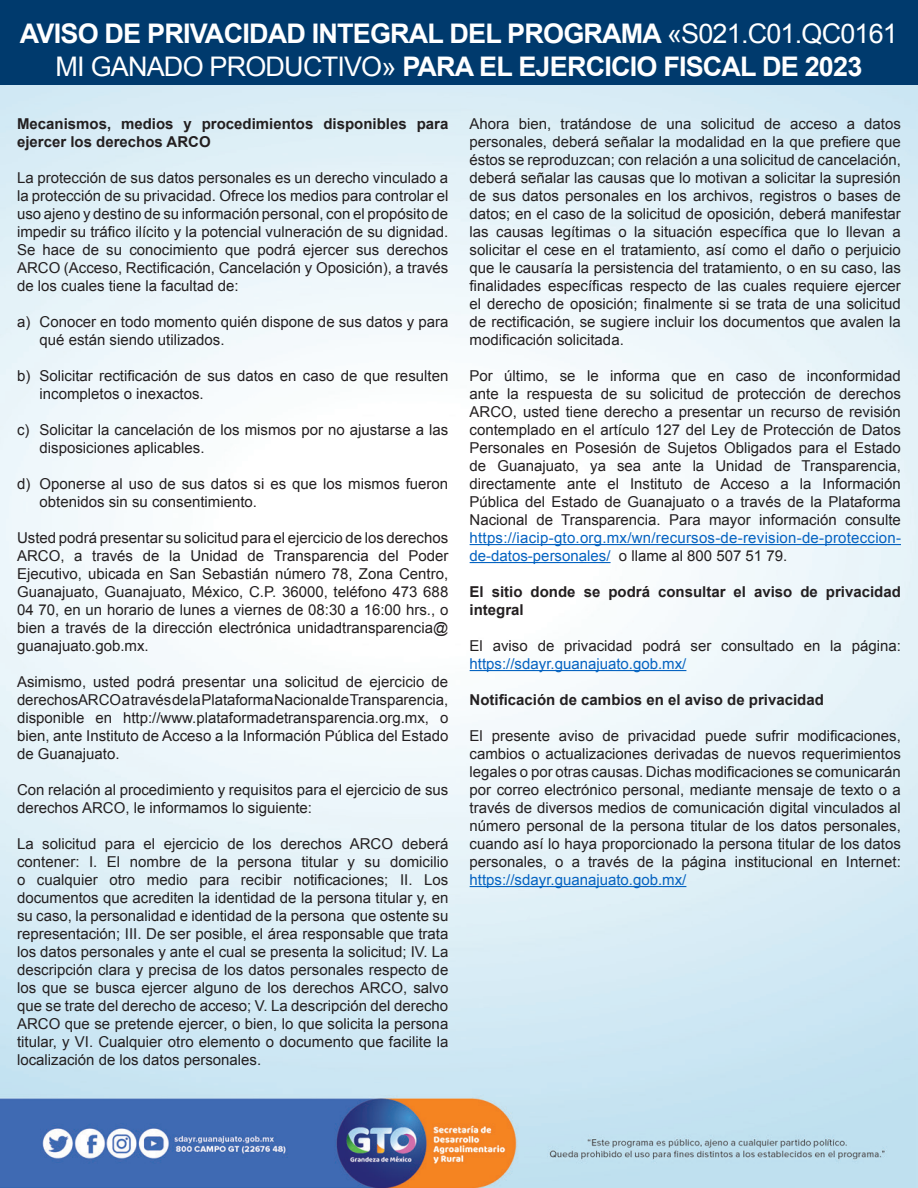
<style>
.page{position:relative;width:918px;height:1188px;background:#fff}
.page>*{position:absolute;margin:0;border:0;box-sizing:border-box;transform-origin:0 0}
.t1{font:700 27px/32.4px "Arial";letter-spacing:-.03em;color:#fff;text-align:center}
.t2{font:15px/18px "Arial";color:#231f20;text-align:justify}
.t3{font:700 15px/18px "Arial";color:#231f20}
.t4{font:15px/18px "Arial";color:#0563c1}
.s1{font-weight:400}
.s2{color:#231f20}
</style>
<div class="page">
<img style="left:0;top:85px;width:918px;height:1103px">
<div style="left:0;top:0;width:918px;height:85px;background:#003a6d"></div>
<hr style="left:470px;top:544px;width:431px;height:1px;background:#0563c1">
<hr style="left:470px;top:562px;width:141px;height:1px;background:#0563c1">
<hr style="left:470px;top:670px;width:216px;height:1px;background:#0563c1">
<hr style="left:470px;top:886px;width:216px;height:1px;background:#0563c1">
<h1 class="t1" style="left:20px;top:19px;width:880px">AVISO DE PRIVACIDAD INTEGRAL DEL PROGRAMA <span class="s1">«S021.C01.QC0161<br>MI GANADO PRODUCTIVO»</span> PARA EL EJERCICIO FISCAL DE 2023</h1>
<p class="t3" style="left:17px;top:115px;width:433px">Mecanismos, medios y procedimientos disponibles para ejercer los derechos ARCO</p>
<p class="t2" style="left:17px;top:169px;width:433px">La protección de sus datos personales es un derecho vinculado a la protección de su privacidad. Ofrece los medios para controlar el uso ajeno y destino de su información personal, con el propósito de impedir su tráfico ilícito y la potencial vulneración de su dignidad.<br>Se hace de su conocimiento que podrá ejercer sus derechos ARCO (Acceso, Rectificación, Cancelación y Oposición), a través de los cuales tiene la facultad de:</p>
<p class="t2" style="left:40px;top:313px;width:410px;text-indent:-22px">a) Conocer en todo momento quién dispone de sus datos y para qué están siendo utilizados.</p>
<p class="t2" style="left:40px;top:367px;width:410px;text-indent:-22px">b) Solicitar rectificación de sus datos en caso de que resulten incompletos o inexactos.</p>
<p class="t2" style="left:40px;top:421px;width:410px;text-indent:-22px">c) Solicitar la cancelación de los mismos por no ajustarse a las disposiciones aplicables.</p>
<p class="t2" style="left:40px;top:475px;width:410px;text-indent:-22px">d) Oponerse al uso de sus datos si es que los mismos fueron obtenidos sin su consentimiento.</p>
<p class="t2" style="left:17px;top:529px;width:433px">Usted podrá presentar su solicitud para el ejercicio de los derechos ARCO, a través de la Unidad de Transparencia del Poder Ejecutivo, ubicada en San Sebastián número 78, Zona Centro, Guanajuato, Guanajuato, México, C.P. 36000, teléfono 473 688<br>04 70, en un horario de lunes a viernes de 08:30 a 16:00 hrs., o bien a través de la dirección electrónica unidadtransparencia@ guanajuato.gob.mx.</p>
<p class="t2" style="left:17px;top:673px;width:433px">Asimismo, usted podrá presentar una solicitud de ejercicio de derechos ARCO a través de la Plataforma Nacional de Transparencia, disponible en http://www.plataformadetransparencia.org.mx, o bien, ante Instituto de Acceso a la Información Pública del Estado de Guanajuato.</p>
<p class="t2" style="left:17px;top:781px;width:433px">Con relación al procedimiento y requisitos para el ejercicio de sus derechos ARCO, le informamos lo siguiente:</p>
<p class="t2" style="left:17px;top:835px;width:433px">La solicitud para el ejercicio de los derechos ARCO deberá contener: I. El nombre de la persona titular y su domicilio o cualquier otro medio para recibir notificaciones; II. Los documentos que acrediten la identidad de la persona titular y, en su caso, la personalidad e identidad de la persona que ostente su representación; III. De ser posible, el área responsable que trata los datos personales y ante el cual se presenta la solicitud; IV. La descripción clara y precisa de los datos personales respecto de los que se busca ejercer alguno de los derechos ARCO, salvo que se trate del derecho de acceso; V. La descripción del derecho ARCO que se pretende ejercer, o bien, lo que solicita la persona titular, y VI. Cualquier otro elemento o documento que facilite la localización de los datos personales.</p>
<p class="t2" style="left:470px;top:115px;width:433px">Ahora bien, tratándose de una solicitud de acceso a datos personales, deberá señalar la modalidad en la que prefiere que éstos se reproduzcan; con relación a una solicitud de cancelación, deberá señalar las causas que lo motivan a solicitar la supresión de sus datos personales en los archivos, registros o bases de datos; en el caso de la solicitud de oposición, deberá manifestar las causas legítimas o la situación específica que lo llevan a solicitar el cese en el tratamiento, así como el daño o perjuicio que le causaría la persistencia del tratamiento, o en su caso, las finalidades específicas respecto de las cuales requiere ejercer el derecho de oposición; finalmente si se trata de una solicitud de rectificación, se sugiere incluir los documentos que avalen la modificación solicitada.</p>
<p class="t2" style="left:470px;top:367px;width:433px">Por último, se le informa que en caso de inconformidad ante la respuesta de su solicitud de protección de derechos ARCO, usted tiene derecho a presentar un recurso de revisión contemplado en el artículo 127 del Ley de Protección de Datos Personales en Posesión de Sujetos Obligados para el Estado de Guanajuato, ya sea ante la Unidad de Transparencia, directamente ante el Instituto de Acceso a la Información Pública del Estado de Guanajuato o a través de la Plataforma Nacional de Transparencia. Para mayor información consulte</p>
<p class="t4" style="left:470px;top:529px;width:433px">https://iacip-gto.org.mx/wn/recursos-de-revision-de-proteccion&shy;de-datos-personales/ <span class="s2">o llame al 800 507 51 79.</span></p>
<p class="t3" style="left:470px;top:583px;width:433px">El sitio donde se podrá consultar el aviso de privacidad integral</p>
<p class="t2" style="left:470px;top:637px;width:433px">El aviso de privacidad podrá ser consultado en la página:</p>
<p class="t4" style="left:470px;top:655px;width:218px">https://sdayr.guanajuato.gob.mx/</p>
<p class="t3" style="left:470px;top:691px;width:356px">Notificación de cambios en el aviso de privacidad</p>
<p class="t2" style="left:470px;top:727px;width:433px">El presente aviso de privacidad puede sufrir modificaciones, cambios o actualizaciones derivadas de nuevos requerimientos legales o por otras causas. Dichas modificaciones se comunicarán por correo electrónico personal, mediante mensaje de texto o a través de diversos medios de comunicación digital vinculados al número personal de la persona titular de los datos personales, cuando así lo haya proporcionado la persona titular de los datos personales, o a través de la página institucional en Internet:</p>
<p class="t4" style="left:470px;top:871px;width:218px">https://sdayr.guanajuato.gob.mx/</p>
</div>
